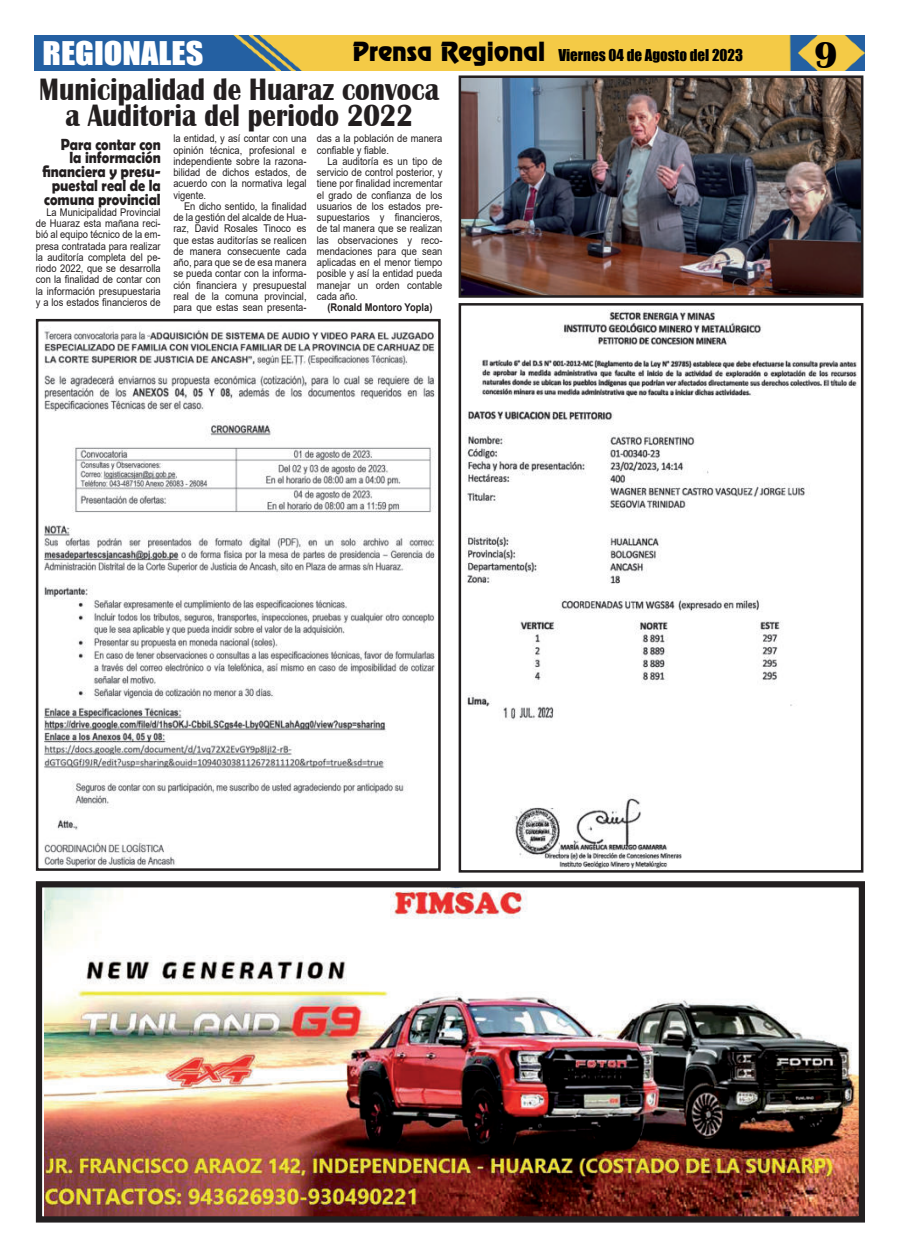
<style>
.page{position:relative;width:900px;height:1258px;background:#fff}
.page>*{position:absolute;margin:0;border:0;box-sizing:border-box;transform-origin:0 0}
.t1{font:700 38.75px "Britannic";color:#020000}
.t2{font:700 31.88px/26.2px "Britannic";color:#231f20;text-align:center;scale:.85 1}
.t3{font:30px "Impact";color:#fff;scale:1.14 1}
.t4{font:700 16.25px/13.8px "Berlin Sans FB Demi";color:#231f20;text-align:right;scale:.87 1}
.t5{font:15px "Impact";color:#000}
.t6{font:10.62px/11.2px "Arial";color:#231f20;text-align:justify;scale:.88 1}
.t7{font:700 10.62px "Arial";color:#231f20;scale:.88 1}
.s1{font-family:"Renfrew Normal";font-size:23.75px;color:#020000}
</style>
<div class="page">
<img style="left:34px;top:35px;width:831px;height:36px">
<img style="left:44px;top:328px;width:392px;height:539px">
<div style="left:36px;top:319px;width:405px;height:552px;border:3px solid #231f20"></div>
<img style="left:45px;top:888px;width:813px;height:327px">
<div style="left:36px;top:881px;width:829px;height:341px;border:6px solid #231f20"></div>
<img style="left:465px;top:309px;width:393px;height:560px">
<div style="left:459px;top:303px;width:404px;height:570px;border:3px solid #231f20"></div>
<img style="left:463px;top:79px;width:396px;height:215px">
<div style="left:459px;top:75px;width:404px;height:223px;border:3px solid #231f20"></div>
<h3 class="t3" style="left:43px;top:39px;width:143px">REGIONALES</h3>
<h3 class="t5" style="left:352px;top:48px;width:392px"><span class="s1">Prensa Regional</span> Viernes 04 de Agosto del 2023</h3>
<h1 class="t1" style="left:814px;top:35px;width:25px">9</h1>
<h2 class="t2" style="left:39px;top:76px;width:472px">Municipalidad de Huaraz convoca a Auditoria del periodo 2022</h2>
<h3 class="t4" style="left:42px;top:138px;width:138px">Para contar con<br>la información financiera y presu&shy;puestal real de la comuna provincial</h3>
<p class="t6" style="left:36px;top:208px;width:143px;text-indent:11px">La Municipalidad Provincial de Huaraz esta mañana reci&shy;bió al equipo técnico de la em&shy;presa contratada para realizar la auditoría completa del pe&shy;riodo 2022, que se desarrolla con la finalidad de contar con la información presupuestaria y a los estados financieros de</p>
<p class="t6" style="left:173px;top:134px;width:153px">la entidad, y así contar con una opinión técnica, profesional e independiente sobre la razona&shy;bilidad de dichos estados, de acuerdo con la normativa legal vigente.</p>
<p class="t6" style="left:173px;top:200px;width:153px;text-indent:11px">En dicho sentido, la finalidad de la gestión del alcalde de Hua&shy;raz, David Rosales Tinoco es que estas auditorías se realicen de manera consecuente cada año, para que se de esa manera se pueda contar con la informa&shy;ción financiera y presupuestal real de la comuna provincial, para que estas sean presenta-</p>
<p class="t6" style="left:317px;top:134px;width:144px">das a la población de manera confiable y fiable.</p>
<p class="t6" style="left:317px;top:157px;width:144px;text-indent:11px">La auditoría es un tipo de servicio de control posterior, y tiene por finalidad incrementar el grado de confianza de los usuarios de los estados pre&shy;supuestarios y financieros, de tal manera que se realizan las observaciones y reco&shy;mendaciones para que sean aplicadas en el menor tiempo posible y así la entidad pueda manejar un orden contable cada año.</p>
<p class="t7" style="left:327px;top:303px;width:121px">(Ronald Montoro Yopla)</p>
</div>
